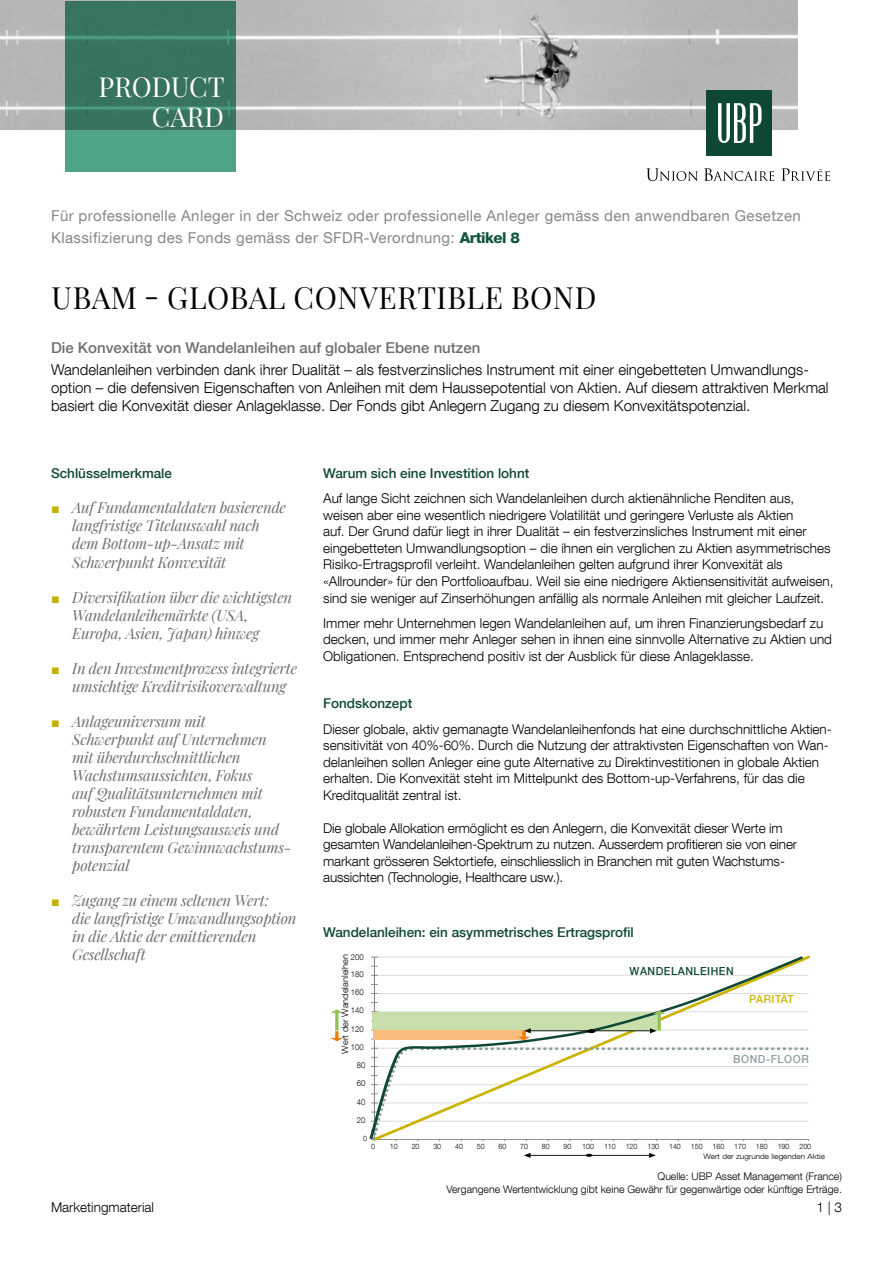
<style>
.page{position:relative;width:893px;height:1263px;background:#fff}
.page>*{position:absolute;margin:0;border:0;box-sizing:border-box;transform-origin:0 0}
.nom_du_fonds{font:30px "Playfair Display";letter-spacing:.02em;color:#000}
.t1{font:27px "Playfair Display";color:#fff}
.t2{font:italic 15px/18px "Playfair Display";letter-spacing:-.015em;color:#706f6f}
.Texte_Intro{font:300 15px/18px "Helvetica Neue LT Com";color:#000}
.For_qualified_investor{font:15px "Helvetica Neue LT Com";letter-spacing:.025em;color:#878787}
.Texte_Intro_65{font:500 15px "Helvetica Neue LT Com";color:#706f6f}
.Texte{font:300 13.5px/16.5px "Helvetica Neue LT Com";color:#000}
.Titre_Niv_2{font:500 13.5px "Helvetica Neue LT Com";color:#0f4735}
.MARKETING_COMMUNICATION{font:300 13.5px "Helvetica Neue LT Com";color:#000}
.t3{font:500 11.1px "Helvetica Neue LT Com";letter-spacing:.05em;color:#0f4735;scale:.95 1}
.t4{font:500 11.1px "Helvetica Neue LT Com";letter-spacing:.05em;color:#8e9f9f;scale:.95 1}
.t5{font:500 11.1px "Helvetica Neue LT Com";letter-spacing:.015em;color:#ccb400;scale:.95 1}
.Sources{font:300 10.5px "Helvetica Neue LT Com";color:#000}
.t6{font:300 8.7px "Helvetica Neue LT Com";color:#020203;scale:1.05 1}
.t7{font:300 8.1px "Helvetica Neue LT Com";color:#020203;scale:.95 1}
.t8{font:300 7.35px/10.8px "Helvetica Neue LT Com";color:#020203;scale:.95 1}
.s1{font-weight:800;color:#0e553f}
.s2{font-family:"Arial";font-style:normal;font-size:14.25px;color:#c3b100}
</style>
<div class="page">
<hr style="left:335px;top:1012px;width:3px;height:18px;background:#91c255">
<svg style="left:331px;top:1009px;width:12px;height:4px"></svg>
<svg style="left:331px;top:1031px;width:12px;height:10px"></svg>
<hr style="left:529px;top:1155px;width:60px;height:1px;background:#020203">
<svg style="left:524px;top:1153px;width:6px;height:5px"></svg>
<svg style="left:586px;top:1154px;width:6px;height:3px"></svg>
<hr style="left:589px;top:1155px;width:61px;height:1px;background:#020203">
<svg style="left:649px;top:1153px;width:7px;height:5px"></svg>
<svg style="left:369px;top:956px;width:437px;height:183px"></svg>
<svg style="left:653px;top:1010px;width:12px;height:4px"></svg>
<svg style="left:370px;top:1028px;width:439px;height:113px"></svg>
<hr style="left:592px;top:1030px;width:59px;height:1px;background:#020203">
<hr style="left:530px;top:1030px;width:61px;height:1px;background:#020203">
<img style="left:0;top:0;width:797px;height:130px">
<svg style="left:65px;top:1px;width:170px;height:170px;background:#3e806a"></svg>
<svg style="left:646px;top:168px;width:52px;height:13px"></svg>
<svg style="left:704px;top:168px;width:70px;height:13px"></svg>
<svg style="left:781px;top:168px;width:49px;height:13px"></svg>
<div style="left:706px;top:90px;width:66px;height:66px;background:#0f4735"></div>
<svg style="left:718px;top:103px;width:43px;height:40px"></svg>
<p class="t1" style="left:99px;top:66px;width:128px">PRODUCT</p>
<p class="t1" style="left:152px;top:96px;width:74px">CARD</p>
<p class="For_qualified_investor" style="left:51px;top:207px;width:751px">Für professionelle Anleger in der Schweiz oder professionelle Anleger gemäss den anwendbaren Gesetzen</p>
<p class="For_qualified_investor" style="left:51px;top:229px;width:470px">Klassifizierung des Fonds gemäss der SFDR-Verordnung: <span class="s1">Artikel 8</span></p>
<p class="nom_du_fonds" style="left:52px;top:274px;width:546px">UBAM - GLOBAL CONVERTIBLE BOND</p>
<p class="Texte_Intro_65" style="left:51px;top:338px;width:431px">Die Konvexität von Wandelanleihen auf globaler Ebene nutzen</p>
<p class="Texte_Intro" style="left:51px;top:360px;width:779px">Wandelanleihen verbinden dank ihrer Dualität – als festverzinsliches Instrument mit einer eingebetteten Umwandlungs&shy;option – die defensiven Eigenschaften von Anleihen mit dem Haussepotential von Aktien. Auf diesem attraktiven Merkmal basiert die Konvexität dieser Anlageklasse. Der Fonds gibt Anlegern Zugang zu diesem Konvexitätspotenzial.</p>
<p class="Titre_Niv_2" style="left:51px;top:465px;width:123px">Schlüsselmerkmale</p>
<p class="t2" style="left:72px;top:498px;width:215px;text-indent:-21px"><span class="s2">■</span> Auf Fundamentaldaten basierende langfristige Titelauswahl nach dem Bottom-up-Ansatz mit<br>Schwerpunkt Konvexität</p>
<p class="t2" style="left:72px;top:587px;width:222px;text-indent:-21px"><span class="s2">■</span> Diversifikation über die wichtigsten<br>Wandelanleihemärkte (USA,<br>Europa, Asien, Japan) hinweg</p>
<p class="t2" style="left:72px;top:658px;width:226px;text-indent:-21px"><span class="s2">■</span> In den Investmentprozess integrierte umsichtige Kreditrisikoverwaltung</p>
<p class="t2" style="left:72px;top:711px;width:221px;text-indent:-21px"><span class="s2">■</span> Anlageuniversum mit<br>Schwerpunkt auf Unternehmen mit überdurchschnittlichen<br>Wachstumsaussichten, Fokus<br>auf Qualitätsunternehmen mit robusten Fundamentaldaten, bewährtem Leistungsausweis und transparentem Gewinnwachstums&shy;potenzial</p>
<p class="t2" style="left:72px;top:890px;width:226px;text-indent:-21px"><span class="s2">■</span> Zugang zu einem seltenen Wert:<br>die langfristige Umwandlungsoption in die Aktie der emittierenden<br>Gesellschaft</p>
<p class="MARKETING_COMMUNICATION" style="left:51px;top:1199px;width:105px">Marketingmaterial</p>
<p class="Titre_Niv_2" style="left:323px;top:465px;width:208px">Warum sich eine Investition lohnt</p>
<p class="Texte" style="left:323px;top:490px;width:512px">Auf lange Sicht zeichnen sich Wandelanleihen durch aktienähnliche Renditen aus, weisen aber eine wesentlich niedrigere Volatilität und geringere Verluste als Aktien<br>auf. Der Grund dafür liegt in ihrer Dualität – ein festverzinsliches Instrument mit einer eingebetteten Umwandlungsoption – die ihnen ein verglichen zu Aktien asymmetrisches Risiko-Ertragsprofil verleiht. Wandelanleihen gelten aufgrund ihrer Konvexität als «Allrounder» für den Portfolioaufbau. Weil sie eine niedrigere Aktiensensitivität aufweisen, sind sie weniger auf Zinserhöhungen anfällig als normale Anleihen mit gleicher Laufzeit.</p>
<p class="Texte" style="left:323px;top:614px;width:510px">Immer mehr Unternehmen legen Wandelanleihen auf, um ihren Finanzierungsbedarf zu decken, und immer mehr Anleger sehen in ihnen eine sinnvolle Alternative zu Aktien und<br>Obligationen. Entsprechend positiv ist der Ausblick für diese Anlageklasse.</p>
<p class="Titre_Niv_2" style="left:323px;top:695px;width:91px">Fondskonzept</p>
<p class="Texte" style="left:323px;top:720px;width:508px">Dieser globale, aktiv gemanagte Wandelanleihenfonds hat eine durchschnittliche Aktien&shy;sensitivität von 40%-60%. Durch die Nutzung der attraktivsten Eigenschaften von Wan&shy;delanleihen sollen Anleger eine gute Alternative zu Direktinvestitionen in globale Aktien erhalten. Die Konvexität steht im Mittelpunkt des Bottom-up-Verfahrens, für das die Kreditqualität zentral ist.</p>
<p class="Texte" style="left:323px;top:819px;width:475px">Die globale Allokation ermöglicht es den Anlegern, die Konvexität dieser Werte im gesamten Wandelanleihen-Spektrum zu nutzen. Ausserdem profitieren sie von einer markant grösseren Sektortiefe, einschliesslich in Branchen mit guten Wachstums&shy;aussichten (Technologie, Healthcare usw.).</p>
<p class="Titre_Niv_2" style="left:323px;top:924px;width:312px">Wandelanleihen: ein asymmetrisches Ertragsprofil</p>
<p class="t7" style="left:351px;top:952px;width:15px">200</p>
<p class="t6" style="left:340px;top:1053px;width:96px;rotate:-90deg">Wert der Wandelanleihen</p>
<p class="t7" style="left:351px;top:969px;width:15px">180</p>
<p class="t7" style="left:351px;top:987px;width:15px">160</p>
<p class="t7" style="left:351px;top:1005px;width:15px">140</p>
<p class="t7" style="left:351px;top:1024px;width:15px">120</p>
<p class="t7" style="left:351px;top:1042px;width:15px">100</p>
<p class="t7" style="left:357px;top:1060px;width:11px">80</p>
<p class="t7" style="left:357px;top:1078px;width:11px">60</p>
<p class="t7" style="left:357px;top:1097px;width:11px">40</p>
<p class="t7" style="left:357px;top:1115px;width:11px">20</p>
<p class="t8" style="left:363px;top:1133px;width:6px">0</p>
<p class="t3" style="left:629px;top:965px;width:111px">WANDELANLEIHEN</p>
<p class="t5" style="left:749px;top:992px;width:48px">PARITÄT</p>
<p class="t4" style="left:733px;top:1052px;width:81px">BOND-FLOOR</p>
<p class="t8" style="left:371px;top:1140px;width:6px">0</p>
<p class="t8" style="left:390px;top:1140px;width:10px">10</p>
<p class="t8" style="left:412px;top:1140px;width:10px">20</p>
<p class="t8" style="left:433px;top:1140px;width:10px">30</p>
<p class="t8" style="left:455px;top:1140px;width:10px">40</p>
<p class="t8" style="left:477px;top:1140px;width:10px">50</p>
<p class="t8" style="left:498px;top:1140px;width:10px">60</p>
<p class="t8" style="left:520px;top:1140px;width:10px">70</p>
<p class="t8" style="left:542px;top:1140px;width:10px">80</p>
<p class="t8" style="left:564px;top:1140px;width:10px">90</p>
<p class="t8" style="left:582px;top:1140px;width:14px">100</p>
<p class="t8" style="left:604px;top:1140px;width:14px">110</p>
<p class="t8" style="left:626px;top:1140px;width:14px">120</p>
<p class="t8" style="left:647px;top:1140px;width:14px">130</p>
<p class="t8" style="left:669px;top:1140px;width:14px">140</p>
<p class="t8" style="left:691px;top:1140px;width:14px">150</p>
<p class="t8" style="left:713px;top:1140px;width:14px">160</p>
<p class="t8" style="left:734px;top:1140px;width:14px">170</p>
<p class="t8" style="left:756px;top:1140px;width:14px">180</p>
<p class="t8" style="left:778px;top:1140px;width:14px">190</p>
<p class="t8" style="left:703px;top:1140px;width:130px;text-indent:96px">200<br>Wert der zugrunde liegenden Aktie</p>
<p class="Sources" style="left:658px;top:1170px;width:186px">Quelle: UBP Asset Management (France)</p>
<p class="Sources" style="left:446px;top:1182px;width:397px">Vergangene Wertentwicklung gibt keine Gewähr für gegenwärtige oder künftige Erträge.</p>
<p class="Texte" style="left:816px;top:1199px;width:27px">1 | 3</p>
</div>
